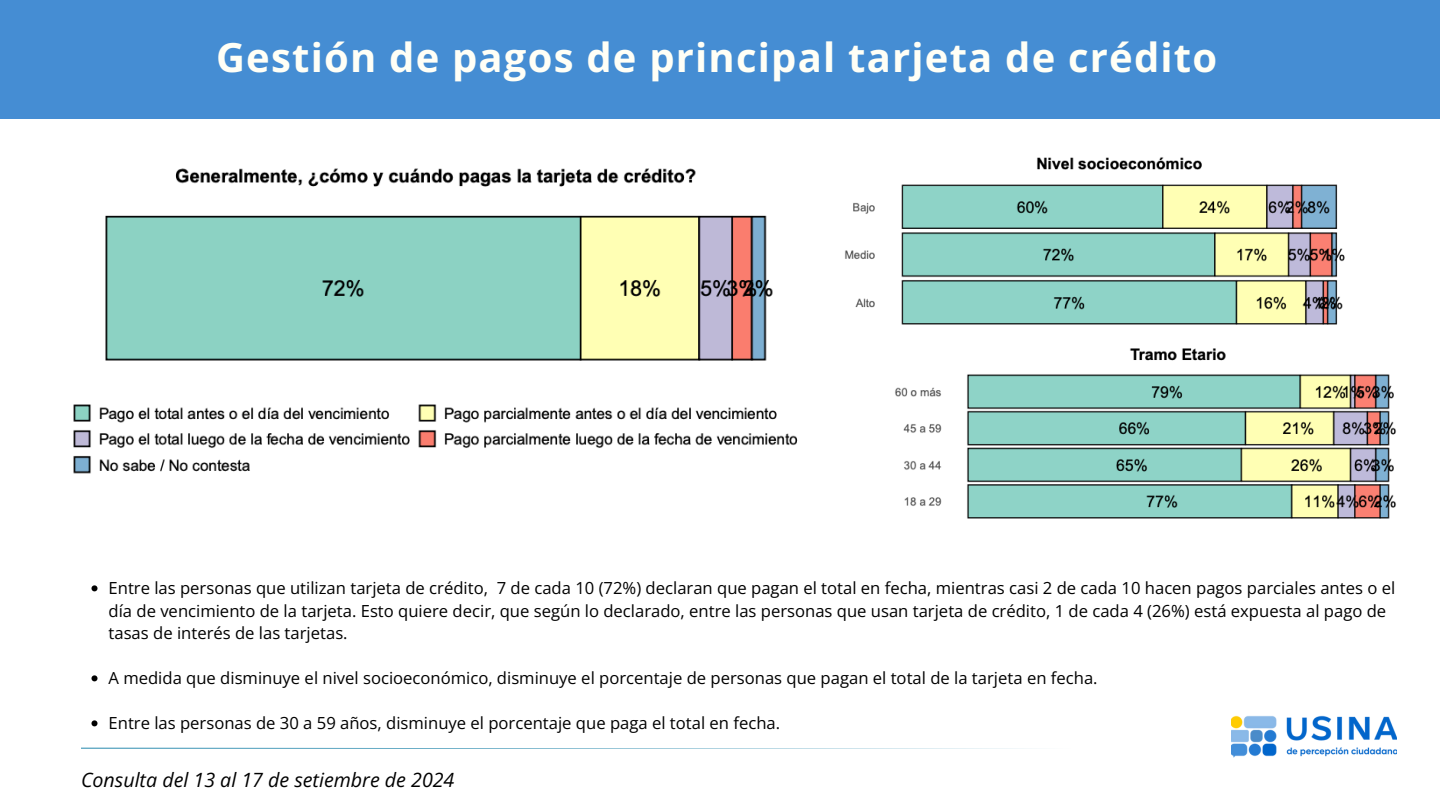
<style>
.page{position:relative;width:1440px;height:810px;background:#fff}
.page>*{position:absolute;margin:0;border:0;box-sizing:border-box;transform-origin:0 0}
.t1{font:700 40px "Open Sans";letter-spacing:.03em;color:#fffff6}
.t2{font:italic 19.7px "Open Sans";color:#000}
.t3{font:16.7px/22.5px "Open Sans";color:#000}
</style>
<div class="page">
<div style="left:0;top:0;width:1440px;height:119px;background:#458dd3"></div>
<svg style="left:81px;top:748px;width:945px;height:1px"></svg>
<img style="left:1231px;top:715px;width:166px;height:43px">
<img style="left:73px;top:168px;width:725px;height:306px">
<img style="left:845px;top:157px;width:500px;height:168px">
<img style="left:895px;top:348px;width:501px;height:171px">
<svg style="left:895px;top:491px;width:9px;height:28px"></svg>
<svg style="left:92px;top:585px;width:6px;height:6px"></svg>
<svg style="left:92px;top:675px;width:6px;height:6px"></svg>
<svg style="left:92px;top:720px;width:6px;height:6px"></svg>
<p class="t1" style="left:216px;top:30px;width:1003px">Gestión de pagos de principal tarjeta de crédito</p>
<p class="t3" style="left:109px;top:577px;width:1288px">Entre las personas que utilizan tarjeta de crédito, 7 de cada 10 (72%) declaran que pagan el total en fecha, mientras casi 2 de cada 10 hacen pagos parciales antes o el día de vencimiento de la tarjeta. Esto quiere decir, que según lo declarado, entre las personas que usan tarjeta de crédito, 1 de cada 4 (26%) está expuesta al pago de tasas de interés de las tarjetas.</p>
<p class="t3" style="left:109px;top:667px;width:991px">A medida que disminuye el nivel socioeconómico, disminuye el porcentaje de personas que pagan el total de la tarjeta en fecha.</p>
<p class="t3" style="left:109px;top:712px;width:673px">Entre las personas de 30 a 59 años, disminuye el porcentaje que paga el total en fecha.</p>
<p class="t2" style="left:81px;top:766px;width:375px">Consulta del 13 al 17 de setiembre de 2024</p>
</div>
